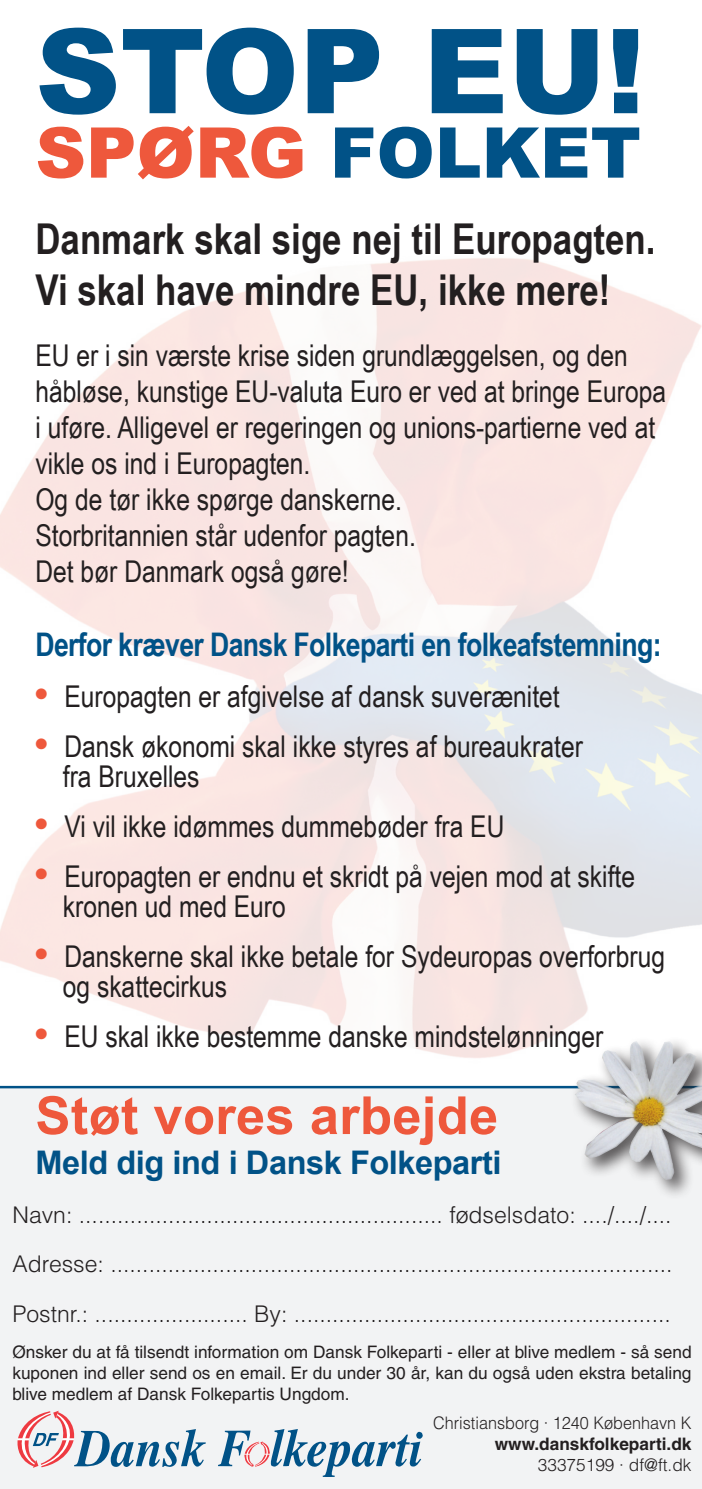
<style>
.page{position:relative;width:702px;height:1489px;background:#fff}
.page>*{position:absolute;margin:0;border:0;box-sizing:border-box;transform-origin:0 0}
.t1{font:900 117.5px "Arial";color:#015287}
.t2{font:900 70px "Arial";color:#015287}
.t3{font:700 52.5px "Arial";letter-spacing:.005em;color:#ee583c}
.t4{font:700 42.5px "Arial Narrow";color:#231f20}
.t5{font:700 32.5px "Arial Narrow";letter-spacing:-.02em;color:#015287}
.t6{font:700 32.5px "Arial";letter-spacing:-.015em;color:#015287}
.t7{font:30px/36px "Arial Narrow";color:#231f20}
.t8{font:300 23px "Helvetica";color:#231f20}
.t9{font:17.25px/21px "Helvetica";color:#231f20;text-align:justify}
.t10{font:300 17.25px "Helvetica";color:#231f20;scale:.94 1}
.t11{font:700 17.25px "Helvetica";color:#231f20}
.t12{font:300 17.25px "Helvetica";color:#231f20}
.s1{color:#ee583c}
</style>
<div class="page">
<div style="left:0;top:1088px;width:702px;height:400px;background:#f2f3f4"></div>
<svg style="left:17px;top:1410px;width:189px;height:57px"></svg>
<svg style="left:218px;top:1429px;width:204px;height:47px"></svg>
<hr style="left:0;top:1085px;width:702px;height:3px;background:#015287">
<div style="left:570px;top:1036px;width:132px;height:163px;background:#231f20;opacity:.75"></div>
<img style="left:574px;top:1040px;width:128px;height:139px">
<p class="t1" style="left:35px;top:-14px;width:611px">STOP EU!</p>
<p class="t2" style="left:35px;top:102px;width:607px"><span class="s1">SPØRG</span> FOLKET</p>
<p class="t4" style="left:35px;top:206px;width:621px">Danmark skal sige nej til Europagten.</p>
<p class="t4" style="left:35px;top:257px;width:576px">Vi skal have mindre EU, ikke mere!</p>
<p class="t7" style="left:35px;top:336px;width:632px">EU er i sin værste krise siden grundlæggelsen, og den håbløse, kunstige EU-valuta Euro er ved at bringe Europa</p>
<p class="t7" style="left:35px;top:408px;width:621px">i uføre. Alligevel er regeringen og unions-partierne ved at vikle os ind i Europagten.</p>
<p class="t7" style="left:35px;top:480px;width:368px">Og de tør ikke spørge danskerne.</p>
<p class="t7" style="left:35px;top:516px;width:382px">Storbritannien står udenfor pagten.</p>
<p class="t7" style="left:35px;top:552px;width:315px">Det bør Danmark også gøre!</p>
<p class="t5" style="left:35px;top:620px;width:627px">Derfor kræver Dansk Folkeparti en folkeafstemning:</p>
<p class="t7" style="left:35px;top:676px;width:525px"><sup>●</sup> Europagten er afgivelse af dansk suverænitet</p>
<p class="t7" style="left:35px;top:726px;width:549px"><sup>●</sup> Dansk økonomi skal ikke styres af bureaukrater</p>
<p class="t7" style="left:63px;top:756px;width:138px">fra Bruxelles</p>
<p class="t7" style="left:35px;top:806px;width:470px"><sup>●</sup> Vi vil ikke idømmes dummebøder fra EU</p>
<p class="t7" style="left:35px;top:856px;width:601px"><sup>●</sup> Europagten er endnu et skridt på vejen mod at skifte</p>
<p class="t7" style="left:63px;top:886px;width:224px">kronen ud med Euro</p>
<p class="t7" style="left:35px;top:936px;width:631px"><sup>●</sup> Danskerne skal ikke betale for Sydeuropas overforbrug</p>
<p class="t7" style="left:63px;top:966px;width:166px">og skattecirkus</p>
<p class="t7" style="left:35px;top:1016px;width:569px"><sup>●</sup> EU skal ikke bestemme danske mindstelønninger</p>
<p class="t3" style="left:35px;top:1080px;width:464px">Støt vores arbejde</p>
<p class="t6" style="left:35px;top:1140px;width:467px">Meld dig ind i Dansk Folkeparti</p>
<p class="t8" style="left:12px;top:1199px;width:660px">Navn: ......................................................... fødselsdato: ..../..../....</p>
<p class="t8" style="left:12px;top:1249px;width:661px">Adresse: ........................................................................................</p>
<p class="t8" style="left:12px;top:1299px;width:660px">Postnr.: ........................ By: ...........................................................</p>
<p class="t9" style="left:12px;top:1341px;width:680px">Ønsker du at få tilsendt information om Dansk Folkeparti - eller at blive medlem - så send kuponen ind eller send os en email. Er du under 30 år, kan du også uden ekstra betaling blive medlem af Dansk Folkepartis Ungdom.</p>
<p class="t10" style="left:433px;top:1411px;width:276px">Christiansborg · 1240 København K</p>
<p class="t11" style="left:495px;top:1433px;width:198px">www.danskfolkeparti.dk</p>
<p class="t12" style="left:538px;top:1454px;width:155px">33375199 · df@ft.dk</p>
</div>
